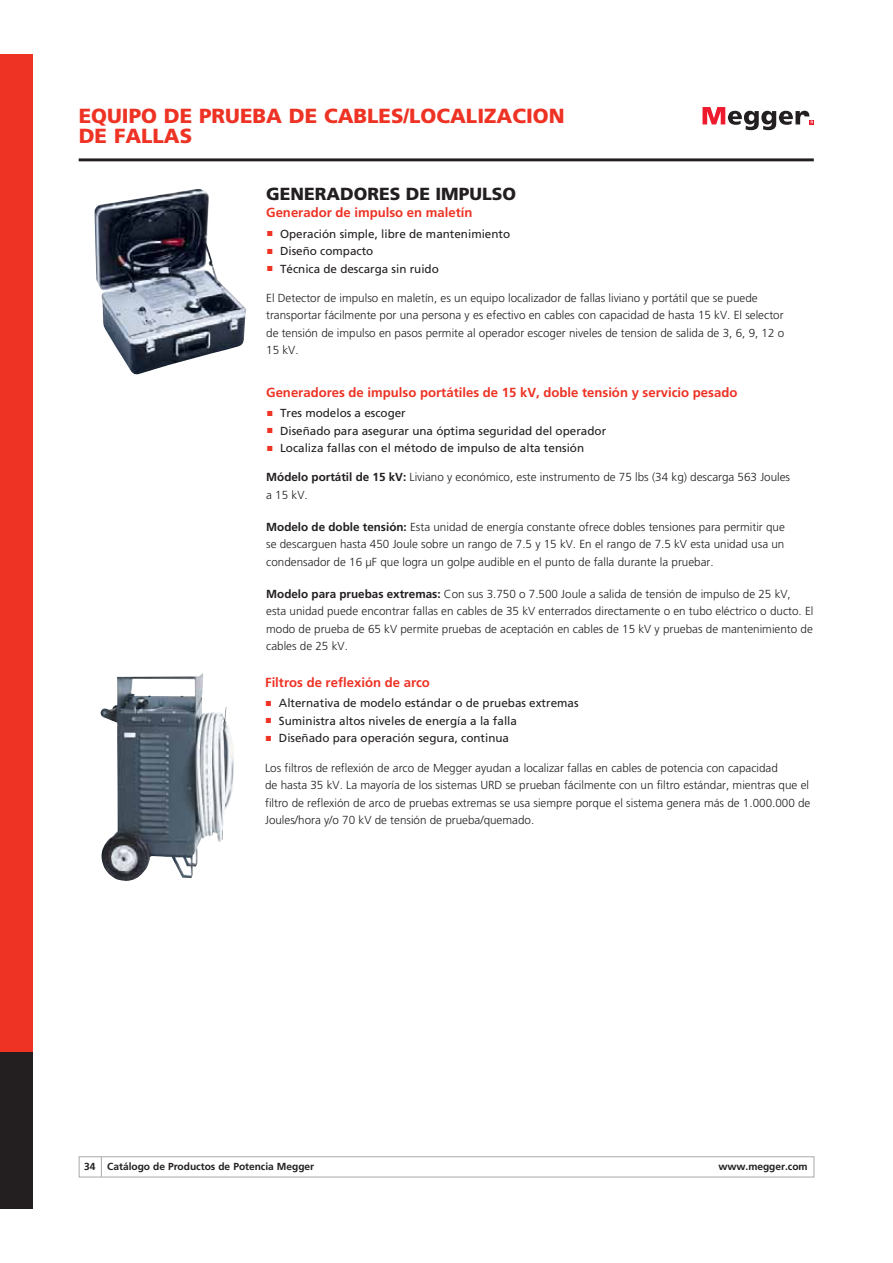
<style>
.page{position:relative;width:893px;height:1263px;background:#fff}
.page>*{position:absolute;margin:0;border:0;box-sizing:border-box;transform-origin:0 0}
.t1{font:900 20.4px/20.4px "Frutiger";color:#ee3224}
.t2{font:900 17.55px "Frutiger";color:#231f20}
.t3{font:700 13.2px "Frutiger";color:#ee3224}
.t4{font:300 11.7px/17.5px "Frutiger";color:#231f20}
.t5{font:11.7px "Frutiger";color:#231f20}
.t6{font:700 10.2px "Frutiger";letter-spacing:-.005em;color:#231f20}
.s1{color:#ee3224}
.s2{font-weight:700}
</style>
<div class="page">
<div style="left:79px;top:1156px;width:735px;height:21px;border:1px solid #a7a9ac"></div>
<svg style="left:101px;top:1157px;width:1px;height:20px"></svg>
<svg style="left:702px;top:107px;width:112px;height:23px"></svg>
<div style="left:0;top:54px;width:32px;height:1002px;background:#ee3224"></div>
<div style="left:0;top:1052px;width:32px;height:157px;background:#231f20"></div>
<hr style="left:79px;top:158px;width:735px;height:3px;background:#231f20">
<img style="left:101px;top:673px;width:133px;height:208px">
<img style="left:95px;top:189px;width:151px;height:186px">
<h1 class="t1" style="left:79px;top:107px;width:487px">EQUIPO DE PRUEBA DE CABLES/LOCALIZACION<br>DE FALLAS</h1>
<h2 class="t2" style="left:266px;top:187px;width:251px">GENERADORES DE IMPULSO</h2>
<p class="t3" style="left:266px;top:207px;width:208px">Generador de impulso en maletín</p>
<p class="t5" style="left:267px;top:229px;width:245px"><span class="s1">■</span> Operación simple, libre de mantenimiento</p>
<p class="t5" style="left:267px;top:246px;width:108px"><span class="s1">■</span> Diseño compacto</p>
<p class="t5" style="left:267px;top:264px;width:173px"><span class="s1">■</span> Técnica de descarga sin ruido</p>
<p class="t4" style="left:266px;top:290px;width:520px">El Detector de impulso en maletín, es un equipo localizador de fallas liviano y portátil que se puede transportar fácilmente por una persona y es efectivo en cables con capacidad de hasta 15 kV. El selector de tensión de impulso en pasos permite al operador escoger niveles de tension de salida de 3, 6, 9, 12 o 15 kV.</p>
<p class="t3" style="left:266px;top:387px;width:473px">Generadores de impulso portátiles de 15 kV, doble tensión y servicio pesado</p>
<p class="t5" style="left:267px;top:408px;width:140px"><span class="s1">■</span> Tres modelos a escoger</p>
<p class="t5" style="left:267px;top:426px;width:341px"><span class="s1">■</span> Diseñado para asegurar una óptima seguridad del operador</p>
<p class="t5" style="left:267px;top:443px;width:319px"><span class="s1">■</span> Localiza fallas con el método de impulso de alta tensión</p>
<p class="t4" style="left:266px;top:469px;width:525px"><span class="s2">Módelo portátil de 15 kV:</span> Liviano y económico, este instrumento de 75 lbs (34 kg) descarga 563 Joules a 15 kV.</p>
<p class="t4" style="left:266px;top:519px;width:520px;text-align:justify"><span class="s2">Modelo de doble tensión:</span> Esta unidad de energía constante ofrece dobles tensiones para permitir que se descarguen hasta 450 Joule sobre un rango de 7.5 y 15 kV. En el rango de 7.5 kV esta unidad usa un condensador de 16 μF que logra un golpe audible en el punto de falla durante la pruebar.</p>
<p class="t4" style="left:266px;top:586px;width:549px"><span class="s2">Modelo para pruebas extremas:</span> Con sus 3.750 o 7.500 Joule a salida de tensión de impulso de 25 kV, esta unidad puede encontrar fallas en cables de 35 kV enterrados directamente o en tubo eléctrico o ducto. El modo de prueba de 65 kV permite pruebas de aceptación en cables de 15 kV y pruebas de mantenimiento de cables de 25 kV.</p>
<p class="t3" style="left:265px;top:677px;width:166px">Filtros de reflexión de arco</p>
<p class="t5" style="left:266px;top:699px;width:314px"><span class="s1">■</span> Alternativa de modelo estándar o de pruebas extremas</p>
<p class="t5" style="left:266px;top:716px;width:253px"><span class="s1">■</span> Suministra altos niveles de energía a la falla</p>
<p class="t5" style="left:266px;top:734px;width:245px"><span class="s1">■</span> Diseñado para operación segura, continua</p>
<p class="t4" style="left:265px;top:760px;width:547px">Los filtros de reflexión de arco de Megger ayudan a localizar fallas en cables de potencia con capacidad<br>de hasta 35 kV. La mayoría de los sistemas URD se prueban fácilmente con un filtro estándar, mientras que el filtro de reflexión de arco de pruebas extremas se usa siempre porque el sistema genera más de 1.000.000 de Joules/hora y/o 70 kV de tensión de prueba/quemado.</p>
<p class="t6" style="left:84px;top:1162px;width:231px">34 Catálogo de Productos de Potencia Megger</p>
<p class="t6" style="left:718px;top:1162px;width:91px">www.megger.com</p>
</div>
